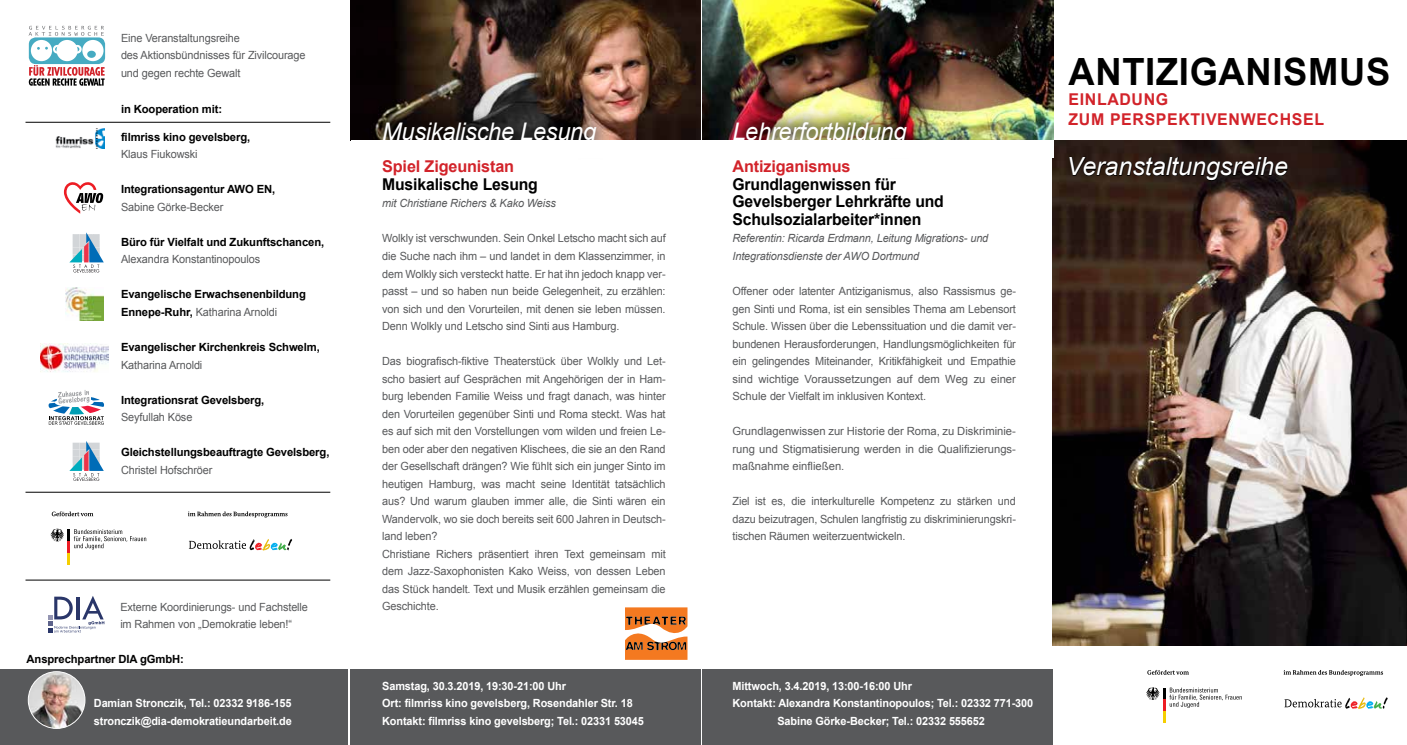
<style>
.page{position:relative;width:1407px;height:745px;background:#fff}
.page>*{position:absolute;margin:0;border:0;box-sizing:border-box;transform-origin:0 0}
.t1{font:700 37.5px "Arial";letter-spacing:.02em;color:#000}
.t2{font:italic 25px "Arial";color:#fff}
.t3{font:italic 24.25px "Arial";letter-spacing:-.01em;color:#fff}
.t4{font:700 16.25px/17.5px "Arial";letter-spacing:-.01em;color:#000}
.t5{font:700 16.25px "Arial";letter-spacing:-.01em;color:#d2232a}
.t6{font:700 16.25px/20px "Arial";letter-spacing:.04em;color:#d2232a}
.t7{font:11.25px/17.5px "Arial";letter-spacing:-.01em;color:#58595b;text-align:justify}
.t8{font:700 11.25px/17.5px "Arial";letter-spacing:-.01em;color:#fff}
.t9{font:700 11.25px/17.5px "Arial";letter-spacing:-.01em;color:#000}
.t10{font:italic 11.25px/17.5px "Arial";letter-spacing:-.01em;color:#58595b}
.s1{font-weight:400;color:#58595b}
</style>
<div class="page">
<div style="left:0;top:669px;width:348px;height:75px;background:#58595b"></div>
<svg style="left:69px;top:232px;width:35px;height:40px"></svg>
<svg style="left:69px;top:441px;width:35px;height:40px"></svg>
<svg style="left:48px;top:596px;width:56px;height:36px"></svg>
<svg style="left:1146px;top:687px;width:96px;height:35px"></svg>
<svg style="left:1284px;top:697px;width:103px;height:11px"></svg>
<svg style="left:1147px;top:669px;width:42px;height:5px"></svg>
<svg style="left:1283px;top:670px;width:100px;height:5px"></svg>
<svg style="left:50px;top:528px;width:96px;height:36px"></svg>
<svg style="left:189px;top:539px;width:103px;height:11px"></svg>
<svg style="left:52px;top:511px;width:41px;height:5px"></svg>
<svg style="left:188px;top:511px;width:99px;height:6px"></svg>
<img style="left:1052px;top:140px;width:355px;height:505px">
<svg style="left:1069px;top:157px;width:218px;height:24px"></svg>
<img style="left:28px;top:671px;width:57px;height:57px;border-radius:28px">
<div style="left:28px;top:671px;width:57px;height:57px;border:1px solid #fff;border-radius:50%"></div>
<img style="left:351px;top:0;width:349px;height:140px">
<div style="left:350px;top:669px;width:350px;height:75px;background:#58595b"></div>
<img style="left:702px;top:0;width:351px;height:140px">
<div style="left:702px;top:669px;width:351px;height:75px;background:#58595b"></div>
<div style="left:368px;top:107px;width:244px;height:54px;background:#000;opacity:.75"></div>
<div style="left:717px;top:107px;width:205px;height:54px;background:#000;opacity:.75"></div>
<svg style="left:625px;top:607px;width:62px;height:52px"></svg>
<div style="left:351px;top:140px;width:702px;height:17px;background:#fff"></div>
<img style="left:55px;top:128px;width:49px;height:20px">
<svg style="left:29px;top:65px;width:76px;height:21px"></svg>
<svg style="left:29px;top:26px;width:75px;height:10px"></svg>
<div style="left:29px;top:37px;width:76px;height:27px;background:#46abc2;border-radius:7px"></div>
<div style="left:31px;top:40px;width:21px;height:21px;background:#fff;border-radius:50%"></div>
<div style="left:82px;top:40px;width:22px;height:21px;background:#fff;border-radius:50%"></div>
<svg style="left:53px;top:45px;width:9px;height:8px"></svg>
<div style="left:87px;top:51px;width:9px;height:7px;background:#46abc2;border-radius:50%"></div>
<svg style="left:73px;top:45px;width:9px;height:8px"></svg>
<svg style="left:37px;top:47px;width:11px;height:3px"></svg>
<div style="left:56px;top:40px;width:22px;height:21px;background:#fff;border-radius:50%"></div>
<img style="left:41px;top:343px;width:68px;height:29px">
<img style="left:65px;top:288px;width:39px;height:32px">
<svg style="left:48px;top:390px;width:56px;height:34px"></svg>
<svg style="left:64px;top:182px;width:39px;height:31px"></svg>
<hr style="left:26px;top:491px;width:304px;height:1px;background:#000">
<hr style="left:26px;top:122px;width:304px;height:1px;background:#000">
<hr style="left:26px;top:579px;width:304px;height:1px;background:#000">
<p class="t7" style="left:121px;top:29px;width:186px;text-align:left">Eine Veranstaltungsreihe<br>des Aktionsbündnisses für Zivilcourage und gegen rechte Gewalt</p>
<p class="t9" style="left:121px;top:101px;width:103px">in Kooperation mit:</p>
<p class="t9" style="left:121px;top:128px;width:131px">filmriss kino gevelsberg,</p>
<p class="t7" style="left:121px;top:146px;width:78px">Klaus Fiukowski</p>
<p class="t9" style="left:121px;top:181px;width:156px">Integrationsagentur AWO EN,</p>
<p class="t7" style="left:121px;top:198px;width:104px">Sabine Görke-Becker</p>
<p class="t9" style="left:121px;top:233px;width:205px">Büro für Vielfalt und Zukunftschancen,</p>
<p class="t7" style="left:121px;top:251px;width:141px">Alexandra Konstantinopoulos</p>
<p class="t9" style="left:121px;top:286px;width:186px">Evangelische Erwachsenenbildung<br>Ennepe-Ruhr, <span class="s1">Katharina Arnoldi</span></p>
<p class="t9" style="left:121px;top:338px;width:200px">Evangelischer Kirchenkreis Schwelm,</p>
<p class="t7" style="left:121px;top:356px;width:83px">Katharina Arnoldi</p>
<p class="t9" style="left:121px;top:391px;width:145px">Integrationsrat Gevelsberg,</p>
<p class="t7" style="left:121px;top:408px;width:73px">Seyfullah Köse</p>
<p class="t9" style="left:121px;top:443px;width:210px">Gleichstellungsbeauftragte Gevelsberg,</p>
<p class="t7" style="left:121px;top:461px;width:93px">Christel Hofschröer</p>
<p class="t7" style="left:120px;top:598px;width:189px">Externe Koordinierungs- und Fachstelle im Rahmen von „Demokratie leben!“</p>
<p class="t9" style="left:27px;top:650px;width:159px">Ansprechpartner DIA gGmbH:</p>
<p class="t8" style="left:94px;top:694px;width:199px">Damian Stronczik, Tel.: 02332 9186-155 stronczik@dia-demokratieundarbeit.de</p>
<h1 class="t1" style="left:1068px;top:47px;width:98px">Antiziganis</h1>
<h1 class="t1" style="left:1308px;top:47px;width:80px">mus</h1>
<h3 class="t6" style="left:1068px;top:90px;width:88px">Ein ladung zum Perspek</h3>
<h3 class="t5" style="left:1190px;top:108px;width:23px">tivenwe</h3>
<h3 class="t5" style="left:1267px;top:108px;width:58px">chsel</h3>
<h3 class="t3" style="left:382px;top:116px;width:215px">Musikalische Lesung</h3>
<h3 class="t3" style="left:732px;top:116px;width:175px">Lehrerfortbildung</h3>
<h3 class="t5" style="left:382px;top:156px;width:133px">Spiel Zigeunistan</h3>
<h3 class="t4" style="left:382px;top:176px;width:157px">Musikalische Lesung</h3>
<p class="t10" style="left:382px;top:195px;width:175px">mit Christiane Richers &amp; Kako Weiss</p>
<p class="t7" style="left:382px;top:230px;width:285px">Wolkly ist verschwunden. Sein Onkel Letscho macht sich auf die Suche nach ihm – und landet in dem Klassenzimmer, in dem Wolkly sich versteckt hatte. Er hat ihn jedoch knapp ver&shy;passt – und so haben nun beide Gelegenheit, zu erzählen: von sich und den Vorurteilen, mit denen sie leben müssen.<br>Denn Wolkly und Letscho sind Sinti aus Hamburg.</p>
<p class="t7" style="left:382px;top:352px;width:285px;text-align:left">Das biografisch-fiktive Theaterstück über Wolkly und Let&shy;scho basiert auf Gesprächen mit Angehörigen der in Ham&shy;burg lebenden Familie Weiss und fragt danach, was hinter den Vorurteilen gegenüber Sinti und Roma steckt. Was hat es auf sich mit den Vorstellungen vom wilden und freien Le&shy;ben oder aber den negativen Klischees, die sie an den Rand der Gesellschaft drängen? Wie fühlt sich ein junger Sinto im heutigen Hamburg, was macht seine Identität tatsächlich aus? Und warum glauben immer alle, die Sinti wären ein Wandervolk, wo sie doch bereits seit 600 Jahren in Deutsch&shy;land leben?<br>Christiane Richers präsentiert ihren Text gemeinsam mit dem Jazz-Saxophonisten Kako Weiss, von dessen Leben das Stück handelt. Text und Musik erzählen gemeinsam die Geschichte.</p>
<h3 class="t5" style="left:732px;top:156px;width:119px">Antiziganismus</h3>
<h2 class="t2" style="left:1066px;top:150px;width:223px">Veranstaltungsreihe</h2>
<h3 class="t4" style="left:732px;top:176px;width:213px">Grundlagenwissen für<br>Gevelsberger Lehrkräfte und<br>Schulsozialarbeiter*innen</h3>
<p class="t10" style="left:732px;top:230px;width:257px">Referentin: Ricarda Erdmann, Leitung Migrations- und<br>Integrationsdienste der AWO Dortmund</p>
<p class="t7" style="left:732px;top:282px;width:285px">Offener oder latenter Antiziganismus, also Rassismus ge&shy;gen Sinti und Roma, ist ein sensibles Thema am Lebensort Schule. Wissen über die Lebenssituation und die damit ver&shy;bundenen Herausforderungen, Handlungsmöglichkeiten für ein gelingendes Miteinander, Kritikfähigkeit und Empathie sind wichtige Voraussetzungen auf dem Weg zu einer Schule der Vielfalt im inklusiven Kontext.</p>
<p class="t7" style="left:732px;top:422px;width:285px">Grundlagenwissen zur Historie der Roma, zu Diskriminie&shy;rung und Stigmatisierung werden in die Qualifizierungs&shy;maßnahme einfließen.</p>
<p class="t7" style="left:732px;top:492px;width:285px">Ziel ist es, die interkulturelle Kompetenz zu stärken und dazu beizutragen, Schulen langfristig zu diskriminierungskri&shy;tischen Räumen weiterzuentwickeln.</p>
<p class="t8" style="left:382px;top:676px;width:263px">Samstag, 30.3.2019, 19:30-21:00 Uhr<br>Ort: filmriss kino gevelsberg, Rosendahler Str. 18<br>Kontakt: filmriss kino gevelsberg; Tel.: 02331 53045</p>
<p class="t8" style="left:732px;top:676px;width:181px">Mittwoch, 3.4.2019, 13:00-16:00 Uhr</p>
<p class="t8" style="left:732px;top:694px;width:302px">Kontakt: Alexandra Konstantinopoulos; Tel.: 02332 771-300</p>
<p class="t8" style="left:777px;top:711px;width:209px">Sabine Görke-Becker; Tel.: 02332 555652</p>
</div>
